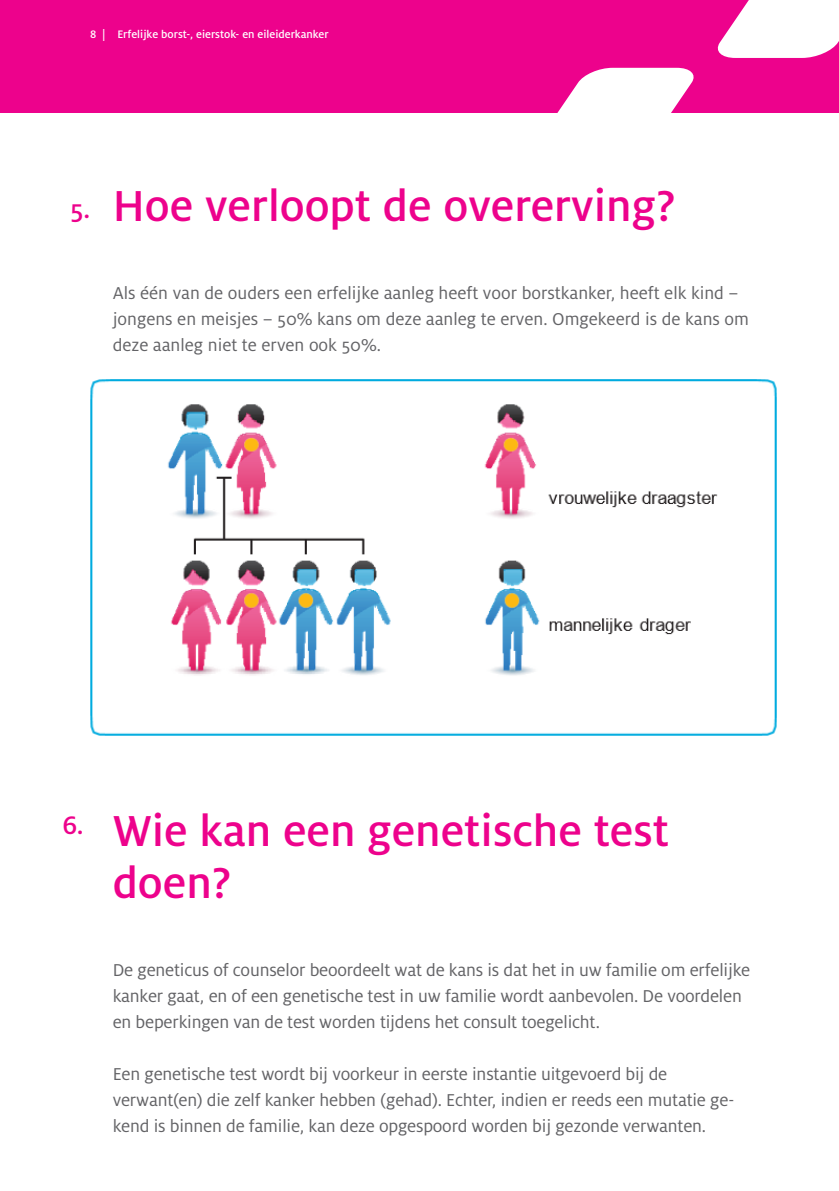
<style>
.page{position:relative;width:839px;height:1191px;background:#fff}
.page>*{position:absolute;margin:0;border:0;box-sizing:border-box;transform-origin:0 0}
._3_-_Hoofdtitel{font:500 48px/52px "Milo OT";color:#ed028c}
._3_-_Nummering_-_hoo{font:500 28px "Milo OT";color:#ed028c}
._4_-_Opsomming_-_niv{font:19px/26px "Milo OT";letter-spacing:-.01em;color:#636366}
.Body-tekst{font:19px/26px "Milo OT";color:#636366}
.t1{font:500 12px "Milo OT";color:#fff}
</style>
<div class="page">
<hr style="left:838px;top:0;width:1px;height:113px;background:#ed028c">
<div style="left:0;top:0;width:838px;height:113px;background:#ed028c"></div>
<svg style="left:557px;top:68px;width:137px;height:45px"></svg>
<img style="left:90px;top:379px;width:687px;height:357px">
<svg style="left:717px;top:0;width:122px;height:58px;background:#fcdcef"></svg>
<p class="t1" style="left:90px;top:28px;width:240px">8 | Erfelijke borst-, eierstok- en eileiderkanker</p>
<p class="_3_-_Nummering_-_hoo" style="left:70px;top:193px;width:22px">5.</p>
<p class="_3_-_Hoofdtitel" style="left:113px;top:181px;width:564px">Hoe verloopt de overerving?</p>
<p class="Body-tekst" style="left:113px;top:281px;width:638px">Als één van de ouders een erfelijke aanleg heeft voor borstkanker, heeft elk kind – jongens en meisjes – 50% kans om deze aanleg te erven. Omgekeerd is de kans om deze aanleg niet te erven ook 50%.</p>
<p class="_3_-_Nummering_-_hoo" style="left:62px;top:810px;width:23px">6.</p>
<p class="_3_-_Hoofdtitel" style="left:113px;top:805px;width:558px">Wie kan een genetische test doen?</p>
<p class="_4_-_Opsomming_-_niv" style="left:113px;top:957px;width:639px">De geneticus of counselor beoordeelt wat de kans is dat het in uw familie om erfelijke kanker gaat, en of een genetische test in uw familie wordt aanbevolen. De voordelen en beperkingen van de test worden tijdens het consult toegelicht.</p>
<p class="_4_-_Opsomming_-_niv" style="left:113px;top:1061px;width:623px">Een genetische test wordt bij voorkeur in eerste instantie uitgevoerd bij de verwant(en) die zelf kanker hebben (gehad). Echter, indien er reeds een mutatie ge&shy;kend is binnen de familie, kan deze opgespoord worden bij gezonde verwanten.</p>
</div>
